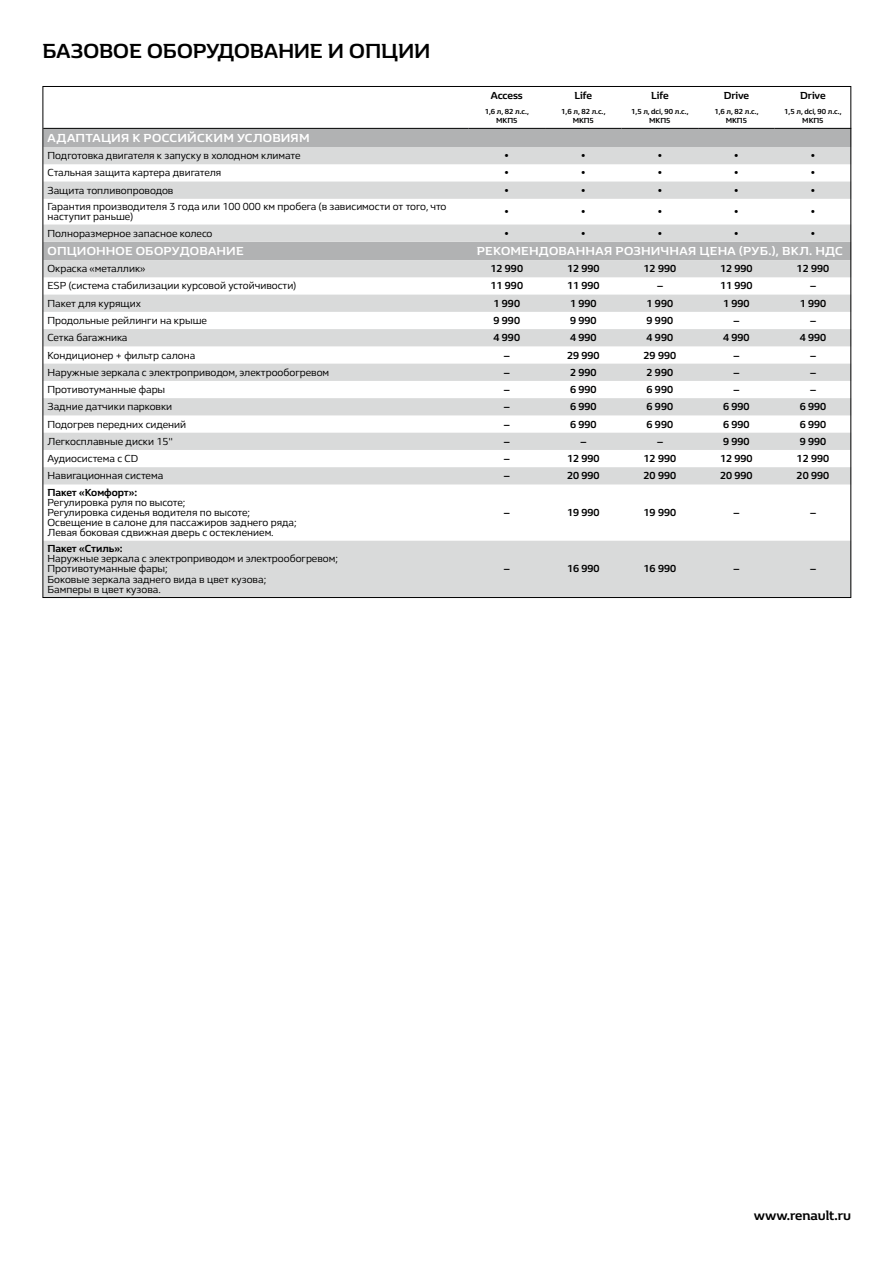
<style>
.page{position:relative;width:893px;height:1263px;background:#fff}
.page>*{position:absolute;margin:0;border:0;box-sizing:border-box;transform-origin:0 0}
.t1{font:700 21px "Renault Life";color:#000}
.t2{font:700 13.5px "Renault Life";color:#000}
.t3{font:700 12px "Renault Life";letter-spacing:.02em;color:#fff}
.t4{font:10.5px/10.2px "Renault Life";color:#000}
.t5{font:700 10.5px "Renault Life";color:#000}
.t6{font:700 7.5px/9px "Renault Life";color:#000;text-align:center}
</style>
<div class="page">
<div style="left:45px;top:129px;width:804px;height:18px;background:#b1b2b3"></div>
<svg style="left:45px;top:147px;width:804px;height:449px;fill:#d9dada"></svg>
<hr style="left:43px;top:128px;width:425px;height:1px;background:#000">
<hr style="left:468px;top:128px;width:77px;height:1px;background:#000">
<hr style="left:545px;top:128px;width:77px;height:1px;background:#000">
<hr style="left:622px;top:128px;width:76px;height:1px;background:#000">
<hr style="left:698px;top:128px;width:77px;height:1px;background:#000">
<hr style="left:775px;top:128px;width:76px;height:1px;background:#000">
<h1 class="t1" style="left:43px;top:37px;width:389px">БАЗОВОЕ ОБОРУДОВАНИЕ И ОПЦИИ</h1>
<p class="t5" style="left:491px;top:88px;width:34px">Access</p>
<p class="t5" style="left:574px;top:88px;width:19px">Life</p>
<p class="t5" style="left:651px;top:88px;width:19px">Life</p>
<p class="t5" style="left:724px;top:88px;width:27px">Drive</p>
<p class="t5" style="left:800px;top:88px;width:27px">Drive</p>
<p class="t6" style="left:485px;top:107px;width:46px">1,6 л, 82 л.с.,<br>МКП5</p>
<p class="t6" style="left:561px;top:107px;width:46px">1,6 л, 82 л.с.,<br>МКП5</p>
<p class="t6" style="left:631px;top:107px;width:59px">1,5 л, dci, 90 л.с.,<br>МКП5</p>
<p class="t6" style="left:714px;top:107px;width:46px">1,6 л, 82 л.с.,<br>МКП5</p>
<p class="t6" style="left:784px;top:107px;width:59px">1,5 л, dci, 90 л.с.,<br>МКП5</p>
<p class="t3" style="left:48px;top:130px;width:263px">АДАПТАЦИЯ К РОССИЙСКИМ УСЛОВИЯМ</p>
<p class="t4" style="left:48px;top:150px;width:255px">Подготовка двигателя к запуску в холодном климате</p>
<p class="t4" style="left:504px;top:150px;width:7px">•</p>
<p class="t4" style="left:581px;top:150px;width:7px">•</p>
<p class="t4" style="left:657px;top:150px;width:7px">•</p>
<p class="t4" style="left:734px;top:150px;width:7px">•</p>
<p class="t4" style="left:810px;top:150px;width:7px">•</p>
<p class="t4" style="left:48px;top:167px;width:175px">Стальная защита картера двигателя</p>
<p class="t4" style="left:504px;top:167px;width:7px">•</p>
<p class="t4" style="left:581px;top:167px;width:7px">•</p>
<p class="t4" style="left:657px;top:167px;width:7px">•</p>
<p class="t4" style="left:734px;top:167px;width:7px">•</p>
<p class="t4" style="left:810px;top:167px;width:7px">•</p>
<p class="t4" style="left:48px;top:185px;width:127px">Защита топливопроводов</p>
<p class="t4" style="left:504px;top:185px;width:7px">•</p>
<p class="t4" style="left:581px;top:185px;width:7px">•</p>
<p class="t4" style="left:657px;top:185px;width:7px">•</p>
<p class="t4" style="left:734px;top:185px;width:7px">•</p>
<p class="t4" style="left:810px;top:185px;width:7px">•</p>
<p class="t4" style="left:48px;top:201px;width:400px">Гарантия производителя 3 года или 100 000 км пробега (в зависимости от того, что наступит раньше)</p>
<p class="t4" style="left:504px;top:206px;width:7px">•</p>
<p class="t4" style="left:581px;top:206px;width:7px">•</p>
<p class="t4" style="left:657px;top:206px;width:7px">•</p>
<p class="t4" style="left:734px;top:206px;width:7px">•</p>
<p class="t4" style="left:810px;top:206px;width:7px">•</p>
<p class="t4" style="left:48px;top:228px;width:166px">Полноразмерное запасное колесо</p>
<p class="t4" style="left:504px;top:228px;width:7px">•</p>
<p class="t4" style="left:581px;top:228px;width:7px">•</p>
<p class="t4" style="left:657px;top:228px;width:7px">•</p>
<p class="t4" style="left:734px;top:228px;width:7px">•</p>
<p class="t4" style="left:810px;top:228px;width:7px">•</p>
<p class="t3" style="left:48px;top:243px;width:198px">ОПЦИОННОЕ ОБОРУДОВАНИЕ</p>
<p class="t3" style="left:477px;top:243px;width:368px">РЕКОМЕНДОВАННАЯ РОЗНИЧНАЯ ЦЕНА (РУБ.), ВКЛ. НДС</p>
<p class="t4" style="left:48px;top:263px;width:99px">Окраска «металлик»</p>
<p class="t5" style="left:490px;top:262px;width:34px">12 990</p>
<p class="t5" style="left:567px;top:262px;width:34px">12 990</p>
<p class="t5" style="left:644px;top:262px;width:34px">12 990</p>
<p class="t5" style="left:720px;top:262px;width:34px">12 990</p>
<p class="t5" style="left:797px;top:262px;width:34px">12 990</p>
<p class="t4" style="left:48px;top:280px;width:250px">ESP (система стабилизации курсовой устойчивости)</p>
<p class="t5" style="left:490px;top:279px;width:34px">11 990</p>
<p class="t5" style="left:567px;top:279px;width:34px">11 990</p>
<p class="t5" style="left:657px;top:279px;width:8px">–</p>
<p class="t5" style="left:720px;top:279px;width:34px">11 990</p>
<p class="t5" style="left:810px;top:279px;width:8px">–</p>
<p class="t4" style="left:48px;top:298px;width:95px">Пакет для курящих</p>
<p class="t5" style="left:493px;top:296px;width:28px">1 990</p>
<p class="t5" style="left:570px;top:296px;width:28px">1 990</p>
<p class="t5" style="left:647px;top:296px;width:28px">1 990</p>
<p class="t5" style="left:723px;top:296px;width:28px">1 990</p>
<p class="t5" style="left:800px;top:296px;width:28px">1 990</p>
<p class="t4" style="left:48px;top:315px;width:161px">Продольные рейлинги на крыше</p>
<p class="t5" style="left:493px;top:313px;width:28px">9 990</p>
<p class="t5" style="left:570px;top:313px;width:28px">9 990</p>
<p class="t5" style="left:647px;top:313px;width:28px">9 990</p>
<p class="t5" style="left:733px;top:313px;width:8px">–</p>
<p class="t5" style="left:810px;top:313px;width:8px">–</p>
<p class="t4" style="left:48px;top:332px;width:81px">Сетка багажника</p>
<p class="t5" style="left:493px;top:331px;width:28px">4 990</p>
<p class="t5" style="left:570px;top:331px;width:28px">4 990</p>
<p class="t5" style="left:647px;top:331px;width:28px">4 990</p>
<p class="t5" style="left:723px;top:331px;width:28px">4 990</p>
<p class="t5" style="left:800px;top:331px;width:28px">4 990</p>
<p class="t4" style="left:48px;top:349px;width:149px">Кондиционер + фильтр салона</p>
<p class="t5" style="left:504px;top:348px;width:8px">–</p>
<p class="t5" style="left:567px;top:348px;width:34px">29 990</p>
<p class="t5" style="left:644px;top:348px;width:34px">29 990</p>
<p class="t5" style="left:733px;top:348px;width:8px">–</p>
<p class="t5" style="left:810px;top:348px;width:8px">–</p>
<p class="t4" style="left:48px;top:367px;width:283px">Наружные зеркала с электроприводом, электрообогревом</p>
<p class="t5" style="left:504px;top:365px;width:8px">–</p>
<p class="t5" style="left:570px;top:365px;width:28px">2 990</p>
<p class="t5" style="left:647px;top:365px;width:28px">2 990</p>
<p class="t5" style="left:733px;top:365px;width:8px">–</p>
<p class="t5" style="left:810px;top:365px;width:8px">–</p>
<p class="t4" style="left:48px;top:384px;width:119px">Противотуманные фары</p>
<p class="t5" style="left:504px;top:382px;width:8px">–</p>
<p class="t5" style="left:570px;top:382px;width:28px">6 990</p>
<p class="t5" style="left:647px;top:382px;width:28px">6 990</p>
<p class="t5" style="left:733px;top:382px;width:8px">–</p>
<p class="t5" style="left:810px;top:382px;width:8px">–</p>
<p class="t4" style="left:48px;top:401px;width:126px">Задние датчики парковки</p>
<p class="t5" style="left:504px;top:400px;width:8px">–</p>
<p class="t5" style="left:570px;top:400px;width:28px">6 990</p>
<p class="t5" style="left:647px;top:400px;width:28px">6 990</p>
<p class="t5" style="left:723px;top:400px;width:28px">6 990</p>
<p class="t5" style="left:800px;top:400px;width:28px">6 990</p>
<p class="t4" style="left:48px;top:419px;width:140px">Подогрев передних сидений</p>
<p class="t5" style="left:504px;top:417px;width:8px">–</p>
<p class="t5" style="left:570px;top:417px;width:28px">6 990</p>
<p class="t5" style="left:647px;top:417px;width:28px">6 990</p>
<p class="t5" style="left:723px;top:417px;width:28px">6 990</p>
<p class="t5" style="left:800px;top:417px;width:28px">6 990</p>
<p class="t4" style="left:48px;top:436px;width:127px">Легкосплавные диски 15"</p>
<p class="t5" style="left:504px;top:434px;width:8px">–</p>
<p class="t5" style="left:580px;top:434px;width:8px">–</p>
<p class="t5" style="left:657px;top:434px;width:8px">–</p>
<p class="t5" style="left:723px;top:434px;width:28px">9 990</p>
<p class="t5" style="left:800px;top:434px;width:28px">9 990</p>
<p class="t4" style="left:48px;top:453px;width:92px">Аудиосистема с СD</p>
<p class="t5" style="left:504px;top:451px;width:8px">–</p>
<p class="t5" style="left:567px;top:451px;width:34px">12 990</p>
<p class="t5" style="left:644px;top:451px;width:34px">12 990</p>
<p class="t5" style="left:720px;top:451px;width:34px">12 990</p>
<p class="t5" style="left:797px;top:451px;width:34px">12 990</p>
<p class="t4" style="left:48px;top:470px;width:117px">Навигационная система</p>
<p class="t5" style="left:504px;top:469px;width:8px">–</p>
<p class="t5" style="left:567px;top:469px;width:34px">20 990</p>
<p class="t5" style="left:644px;top:469px;width:34px">20 990</p>
<p class="t5" style="left:720px;top:469px;width:34px">20 990</p>
<p class="t5" style="left:797px;top:469px;width:34px">20 990</p>
<p class="t5" style="left:48px;top:485px;width:91px">Пакет «Комфорт»:</p>
<p class="t4" style="left:48px;top:497px;width:251px">Регулировка руля по высоте;<br>Регулировка сиденья водителя по высоте; Освещение в салоне для пассажиров заднего ряда; Левая боковая сдвижная дверь с остеклением.</p>
<p class="t5" style="left:504px;top:505px;width:8px">–</p>
<p class="t5" style="left:567px;top:505px;width:34px">19 990</p>
<p class="t5" style="left:644px;top:505px;width:34px">19 990</p>
<p class="t5" style="left:733px;top:505px;width:8px">–</p>
<p class="t5" style="left:810px;top:505px;width:8px">–</p>
<p class="t5" style="left:48px;top:541px;width:77px">Пакет «Стиль»:</p>
<p class="t4" style="left:48px;top:553px;width:292px">Наружные зеркала с электроприводом и электрообогревом; Противотуманные фары;<br>Боковые зеркала заднего вида в цвет кузова;<br>Бамперы в цвет кузова.</p>
<p class="t5" style="left:504px;top:562px;width:8px">–</p>
<p class="t5" style="left:567px;top:562px;width:34px">16 990</p>
<p class="t5" style="left:644px;top:562px;width:34px">16 990</p>
<p class="t5" style="left:733px;top:562px;width:8px">–</p>
<p class="t5" style="left:810px;top:562px;width:8px">–</p>
<p class="t2" style="left:754px;top:1207px;width:99px">www.renault.ru</p>
</div>
